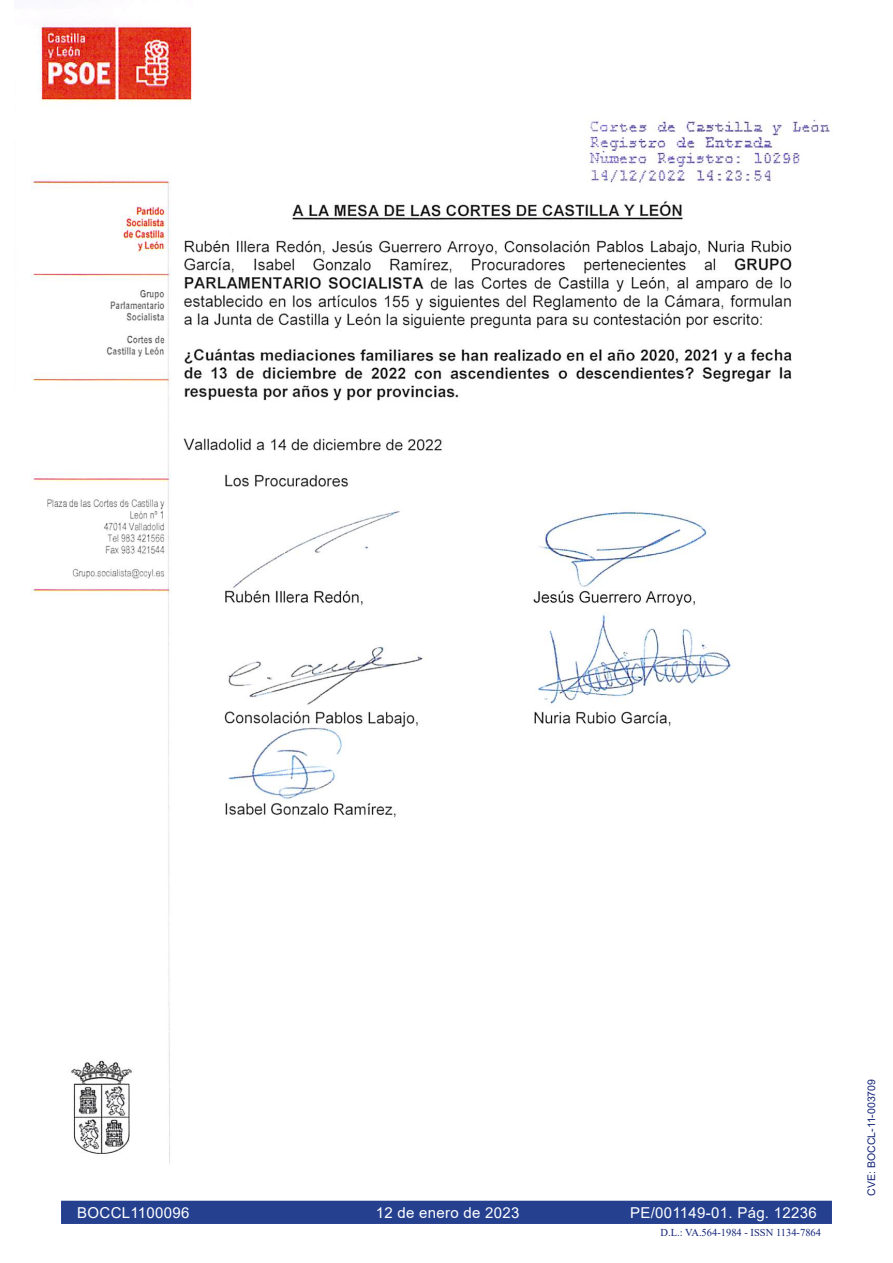
<style>
.page{position:relative;width:893px;height:1263px;background:#fff}
.page>*{position:absolute;margin:0;border:0;box-sizing:border-box;transform-origin:0 0}
.E_CVE{font:15px "Arial";letter-spacing:.02em;color:#fff}
.t1{font:10.5px "Times New Roman";color:#132477}
.t2{font:10.5px "Arial";color:#132477}
</style>
<div class="page">
<div style="left:60px;top:1200px;width:773px;height:25px;background:#25408f"></div>
<div style="left:60px;top:1199px;width:773px;height:26px;border:2px solid #fff"></div>
<img style="left:30px;top:24px;width:803px;height:1176px">
<div style="left:193px;top:0;width:687px;height:108px;background:#fff"></div>
<p class="E_CVE" style="left:77px;top:1202px;width:114px">BOCCL1100096</p>
<p class="E_CVE" style="left:376px;top:1202px;width:145px">12 de enero de 2023</p>
<p class="E_CVE" style="left:630px;top:1202px;width:188px">PE/001149-01. Pág. 12236</p>
<p class="t1" style="left:661px;top:1225px;width:162px">D.L.: VA.564-1984 - ISSN 1134-7864</p>
<p class="t2" style="left:864px;top:1195px;width:118px;rotate:-90deg">CVE: BOCCL-11-003709</p>
</div>
